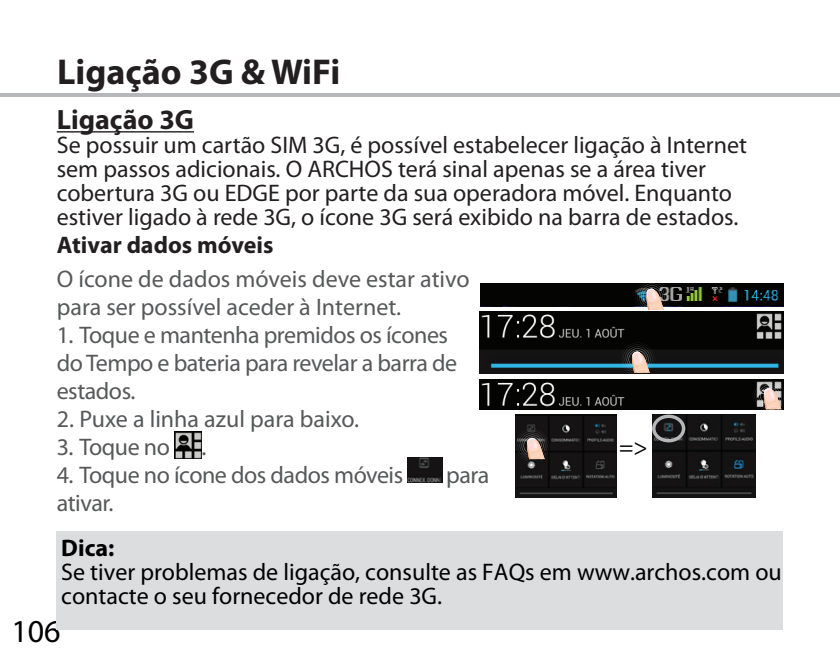
<style>
.page{position:relative;width:840px;height:658px;background:#fff}
.page>*{position:absolute;margin:0;border:0;box-sizing:border-box;transform-origin:0 0}
.t1{font:700 36px "Myriad Pro";color:#231f20}
.t2{font:32px "Myriad Pro";color:#000}
.t3{font:700 28px "Myriad Pro";color:#231f20}
.t4{font:24px/24px "Myriad Pro";color:#231f20}
.t5{font:24px/28px "Myriad Pro";letter-spacing:-.02em;color:#57585a}
.t6{font:24px/24px "Myriad Pro";color:#000}
.t7{font:24px/28px "Myriad Pro";color:#57585a}
.t8{font:700 24px "Myriad Pro";color:#231f20}
.t9{font:700 24px "Myriad Pro";color:#000}
</style>
<div class="page">
<img style="left:652px;top:415px;width:102px;height:82px">
<hr style="left:0;top:93px;width:839px;height:4px;background:#b6b7bb">
<div style="left:651px;top:414px;width:34px;height:28px;border:3px solid #b6b7bb;border-radius:50%"></div>
<img style="left:480px;top:283px;width:302px;height:23px">
<div style="left:57px;top:531px;width:725px;height:98px;background:#dcdddf"></div>
<img style="left:479px;top:311px;width:303px;height:62px">
<svg style="left:620px;top:342px;width:34px;height:32px"></svg>
<img style="left:479px;top:379px;width:273px;height:30px">
<svg style="left:752px;top:379px;width:32px;height:31px"></svg>
<svg style="left:634px;top:283px;width:34px;height:29px"></svg>
<img style="left:515px;top:415px;width:101px;height:82px">
<svg style="left:515px;top:429px;width:34px;height:33px"></svg>
<hr style="left:57px;top:131px;width:137px;height:1px;background:#231f20">
<img style="left:174px;top:432px;width:28px;height:27px">
<img style="left:407px;top:457px;width:35px;height:26px">
<h1 class="t1" style="left:57px;top:48px;width:284px">Ligação 3G &amp; WiFi</h1>
<p class="t3" style="left:57px;top:101px;width:139px">Ligação 3G</p>
<p class="t4" style="left:57px;top:133px;width:691px">Se possuir um cartão SIM 3G, é possível estabelecer ligação à Internet sem passos adicionais. O ARCHOS terá sinal apenas se a área tiver cobertura 3G ou EDGE por parte da sua operadora móvel. Enquanto estiver ligado à rede 3G, o ícone 3G será exibido na barra de estados.</p>
<p class="t8" style="left:57px;top:229px;width:218px">Ativar dados móveis</p>
<p class="t7" style="left:57px;top:264px;width:414px">O ícone de dados móveis deve estar ativo para ser possível aceder à Internet.</p>
<p class="t5" style="left:57px;top:320px;width:402px">1. Toque e mantenha premidos os ícones do Tempo e bateria para revelar a barra de estados.</p>
<p class="t7" style="left:57px;top:404px;width:303px">2. Puxe a linha azul para baixo.</p>
<p class="t5" style="left:57px;top:432px;width:115px">3. Toque no</p>
<p class="t6" style="left:618px;top:434px;width:30px">=&gt;</p>
<p class="t5" style="left:201px;top:432px;width:6px">.</p>
<p class="t5" style="left:57px;top:460px;width:348px">4. Toque no ícone dos dados móveis</p>
<p class="t5" style="left:446px;top:460px;width:45px">para</p>
<p class="t5" style="left:57px;top:488px;width:58px">ativar.</p>
<p class="t9" style="left:61px;top:532px;width:55px">Dica:</p>
<p class="t6" style="left:61px;top:560px;width:721px">Se tiver problemas de ligação, consulte as FAQs em www.archos.com ou contacte o seu fornecedor de rede 3G.</p>
<h2 class="t2" style="left:11px;top:611px;width:51px">106</h2>
</div>
